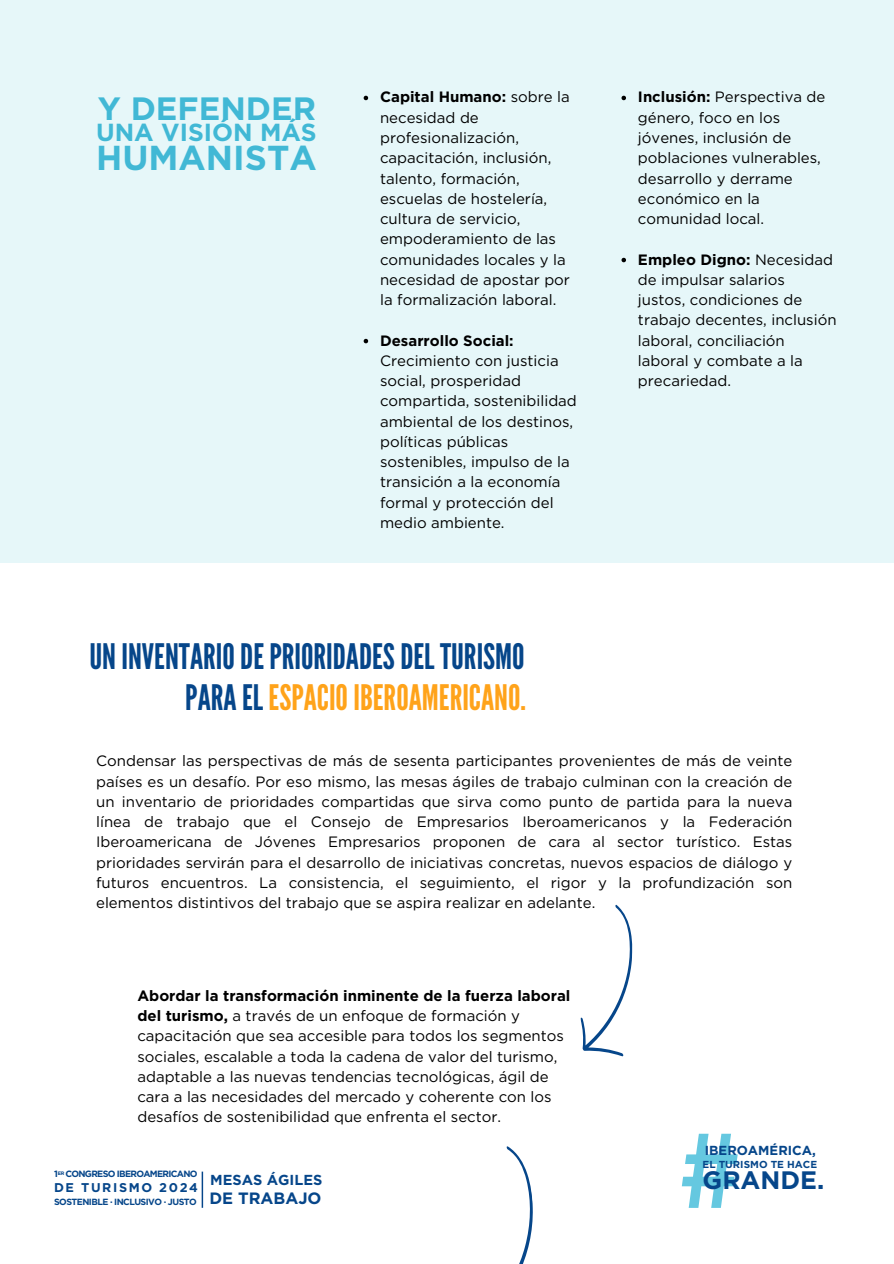
<style>
.page{position:relative;width:894px;height:1264px;background:#fff}
.page>*{position:absolute;margin:0;border:0;box-sizing:border-box;transform-origin:0 0}
.t1{font:100.8px "League Gothic";color:#39b9d8}
.t2{font:35.1px "League Gothic";color:#06468a}
.t3{font:35.1px "League Gothic";color:#ffa31a}
.t4{font:700 34.5px "Gotham";color:#41b8d5}
.t5{font:700 32.25px "Gotham";color:#41b8d5}
.t6{font:700 25.2px "Gotham";color:#06468a}
.t7{font:700 24.6px "Gotham";color:#41b8d5}
.t8{font:700 16.35px "Gotham";color:#06468a}
.t9{font:15px/20.2px "Gotham";color:#000}
.t10{font:700 14.4px "Gotham";color:#06468a}
.t11{font:700 13.05px "Gotham";color:#06468a}
.t12{font:700 12.75px "Gotham";letter-spacing:.13em;color:#06468a}
.t13{font:700 10.2px "Gotham";color:#06468a}
.t14{font:700 9.15px "Gotham";letter-spacing:-.075em;color:#06468a}
.t15{font:700 9px "Gotham";letter-spacing:-.06em;color:#06468a}
.t16{font:700 4.95px "Gotham";color:#06468a}
.s1{font-weight:700}
.s2{color:#06468a}
</style>
<div class="page">
<hr style="left:201px;top:1171px;width:2px;height:36px;background:#06468a">
<div style="left:0;top:0;width:893px;height:562px;background:#e6f7f9"></div>
<svg style="left:580px;top:904px;width:53px;height:152px"></svg>
<svg style="left:363px;top:96px;width:5px;height:4px"></svg>
<svg style="left:363px;top:339px;width:5px;height:4px"></svg>
<svg style="left:621px;top:96px;width:5px;height:4px"></svg>
<svg style="left:621px;top:258px;width:5px;height:4px"></svg>
<svg style="left:506px;top:1146px;width:27px;height:117px"></svg>
<h4 class="t5" style="left:98px;top:89px;width:220px">Y DEFENDER</h4>
<p class="t9" style="left:637px;top:87px;width:189px"><span class="s1">Inclusión:</span> Perspectiva de género, foco en los jóvenes, inclusión de poblaciones vulnerables, desarrollo y derrame económico en la comunidad local.</p>
<p class="t9" style="left:637px;top:249px;width:200px"><span class="s1">Empleo Digno:</span> Necesidad de impulsar salarios<br>justos, condiciones de trabajo decentes, inclusión laboral, conciliación laboral y combate a la precariedad.</p>
<h2 class="t9" style="left:380px;top:87px;width:191px"><span class="s1">Capital Humano:</span> sobre la necesidad de profesionalización, capacitación, inclusión, talento, formación, escuelas de hostelería, cultura de servicio, empoderamiento de las comunidades locales y la necesidad de apostar por la formalización laboral.</h2>
<h2 class="t9" style="left:380px;top:330px;width:198px"><span class="s1">Desarrollo Social:<br></span>Crecimiento con justicia social, prosperidad compartida, sostenibilidad ambiental de los destinos, políticas públicas sostenibles, impulso de la transición a la economía formal y protección del medio ambiente.</h2>
<h4 class="t7" style="left:96px;top:118px;width:222px">UNA VISIÓN MÁS</h4>
<p class="t4" style="left:96px;top:137px;width:222px">HUMANISTA</p>
<h5 class="t2" style="left:89px;top:635px;width:437px">UNINVENTARIODEPRIORIDADESDELTURISMO</h5>
<h6 class="t3" style="left:185px;top:676px;width:342px"><span class="s2">PARAEL</span> ESPACIOIBEROAMERICANO.</h6>
<h3 class="t9" style="left:96px;top:750px;width:697px;text-align:justify">Condensar las perspectivas de más de sesenta participantes provenientes de más de veinte países es un desafío. Por eso mismo, las mesas ágiles de trabajo culminan con la creación de un inventario de prioridades compartidas que sirva como punto de partida para la nueva línea de trabajo que el Consejo de Empresarios Iberoamericanos y la Federación Iberoamericana de Jóvenes Empresarios proponen de cara al sector turístico. Estas prioridades servirán para el desarrollo de iniciativas concretas, nuevos espacios de diálogo y futuros encuentros. La consistencia, el seguimiento, el rigor y la profundización son elementos distintivos del trabajo que se aspira realizar en adelante.</h3>
<p class="t9" style="left:137px;top:985px;width:434px"><span class="s1">Abordar la transformación inminente de la fuerza laboral del turismo,</span> a través de un enfoque de formación y capacitación que sea accesible para todos los segmentos sociales, escalable a toda la cadena de valor del turismo, adaptable a las nuevas tendencias tecnológicas, ágil de cara a las necesidades del mercado y coherente con los desafíos de sostenibilidad que enfrenta el sector.</p>
<h1 class="t14" style="left:54px;top:1168px;width:145px">1 CONGRESO IBEROAMERICANO</h1>
<h3 class="t12" style="left:54px;top:1179px;width:145px">DE TURISMO 2024</h3>
<h1 class="t15" style="left:54px;top:1196px;width:144px">SOSTENIBLE · INCLUSIVO · JUSTO</h1>
<p class="t16" style="left:58px;top:1170px;width:8px">ER</p>
<p class="t10" style="left:210px;top:1170px;width:114px">MESAS ÁGILES</p>
<p class="t8" style="left:209px;top:1187px;width:114px">DE TRABAJO</p>
<h1 class="t1" style="left:679px;top:1113px;width:62px">#</h1>
<p class="t11" style="left:704px;top:1142px;width:113px">IBEROAMÉRICA,</p>
<p class="t13" style="left:702px;top:1158px;width:116px">EL TURISMO TE HACE</p>
<p class="t6" style="left:702px;top:1164px;width:123px">GRANDE.</p>
</div>
